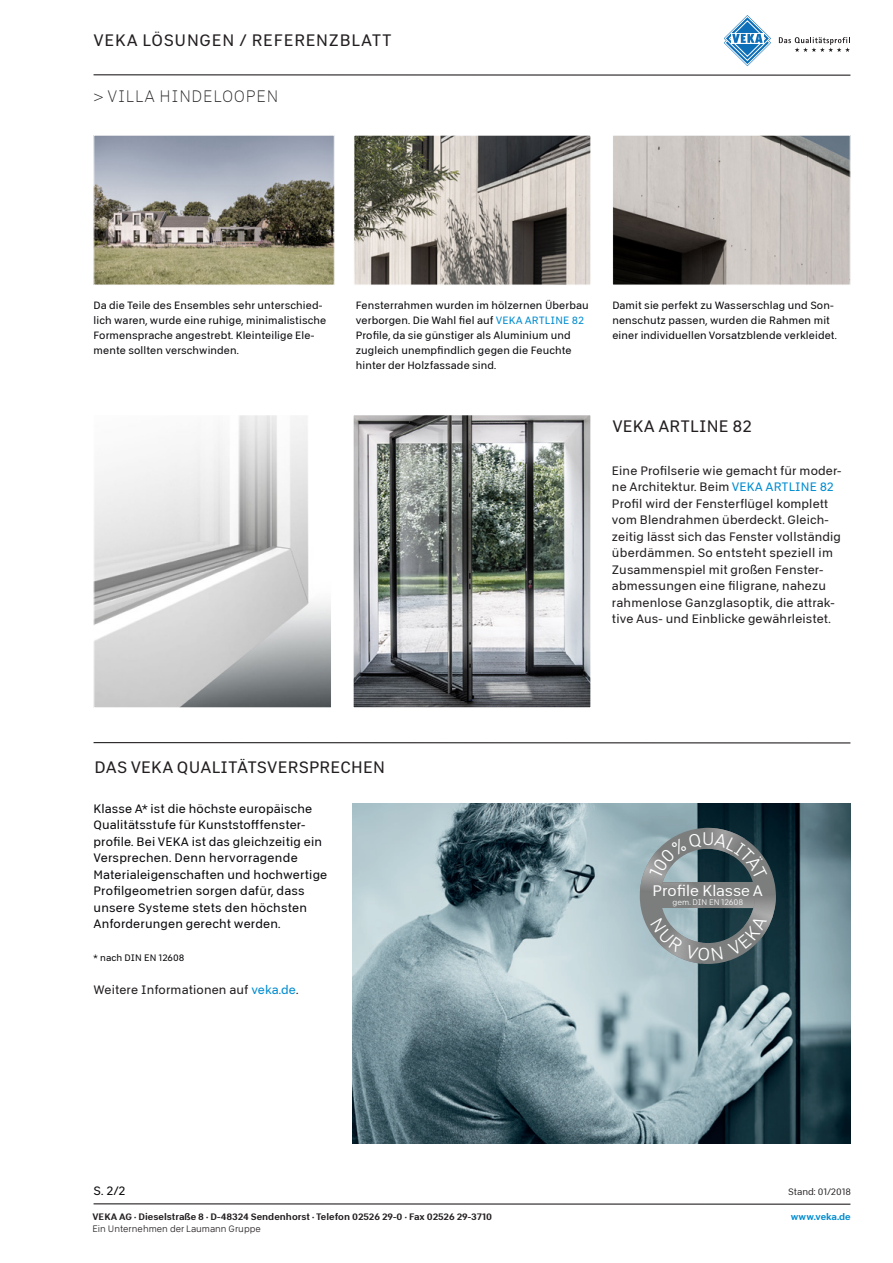
<style>
.page{position:relative;width:893px;height:1263px;background:#fff}
.page>*{position:absolute;margin:0;border:0;box-sizing:border-box;transform-origin:0 0}
.HL_klein_Arbitare{font:16.5px "Abitare Sans 300 wt";letter-spacing:.015em;color:#231f20}
.HL_klein_Arbitare-2{font:16.5px "Abitare Sans 300 wt";letter-spacing:.045em;color:#231f20}
.t1{font:16.5px "Abitare Sans 0 wt";letter-spacing:.045em;color:#231f20}
.t2{font:15.3px "Abitare Sans 250 wt";color:#fff}
.Fließtext_Arbitare{font:12.15px/16.5px "Abitare Sans 300 wt";letter-spacing:.01em;color:#231f20}
.Infotext_Blau_Kasten{font:12.15px/16.5px "Abitare Sans 300 wt";letter-spacing:.01em;color:#0a0a0e}
.BU_Arbitare{font:10.5px/15px "Abitare Sans 300 wt";letter-spacing:.01em;color:#0a0a0e}
.Infotext_Blau_Kasten-2{font:10.5px/15px "Abitare Sans 300 wt";letter-spacing:.01em;color:#0a0a0e}
.SUBLINE_BLAU{font:9.3px/12px "Abitare Sans 600 wt";color:#231f20}
.t3{font:9.3px "Abitare Sans 300 wt";letter-spacing:.01em;color:#0a0a0e}
.SUBLINE_BLAU-2{font:9.3px "Abitare Sans 250 wt";color:#231f20}
.SUBLINE_BLAU-3{font:9.3px "Abitare Sans 600 wt";color:#008cd0}
.t4{font:8.25px "Abitare Sans 150 wt";color:#fff}
.s1{color:#008cd0}
.s2{font-family:"Abitare Sans 150 wt"}
</style>
<div class="page">
<svg style="left:93px;top:415px;width:238px;height:293px"></svg>
<svg style="left:353px;top:415px;width:238px;height:293px;background:#9ca19f"></svg>
<svg style="left:612px;top:135px;width:239px;height:150px;background:#a5a09d"></svg>
<svg style="left:93px;top:135px;width:242px;height:150px;background:#96968d"></svg>
<svg style="left:354px;top:135px;width:237px;height:150px;background:#928e87"></svg>
<hr style="left:94px;top:1203px;width:756px;height:2px;background:#231f20">
<hr style="left:94px;top:74px;width:756px;height:2px;background:#231f20">
<hr style="left:94px;top:742px;width:756px;height:1px;background:#231f20">
<img style="left:353px;top:803px;width:497px;height:340px">
<svg style="left:724px;top:15px;width:47px;height:51px"></svg>
<svg style="left:779px;top:37px;width:71px;height:15px"></svg>
<svg style="left:640px;top:828px;width:136px;height:136px;background:#6d7b7f"></svg>
<p class="HL_klein_Arbitare-2" style="left:94px;top:31px;width:300px">VEKA LÖSUNGEN / REFERENZBLATT</p>
<p class="t1" style="left:94px;top:87px;width:186px">&gt; VILLA HINDELOOPEN</p>
<p class="BU_Arbitare" style="left:356px;top:297px;width:234px">Fensterrahmen wurden im hölzernen Überbau verborgen. Die Wahl fiel auf <span class="s1">VEKA ARTLINE 82<br></span>Profile, da sie günstiger als Aluminium und zugleich unempfindlich gegen die Feuchte hinter der Holzfassade sind.</p>
<p class="Infotext_Blau_Kasten-2" style="left:94px;top:297px;width:234px">Da die Teile des Ensembles sehr unterschied&shy;lich waren, wurde eine ruhige, minimalistische Formensprache angestrebt. Kleinteilige Ele&shy;mente sollten verschwinden.</p>
<p class="BU_Arbitare" style="left:612px;top:297px;width:226px">Damit sie perfekt zu Wasserschlag und Son&shy;nenschutz passen, wurden die Rahmen mit einer individuellen Vorsatzblende verkleidet.</p>
<p class="HL_klein_Arbitare" style="left:612px;top:417px;width:141px">VEKA ARTLINE 82</p>
<p class="HL_klein_Arbitare" style="left:95px;top:758px;width:292px">DAS VEKA QUALITÄTSVERSPRECHEN</p>
<p class="Infotext_Blau_Kasten" style="left:94px;top:800px;width:235px">Klasse A* ist die höchste europäische Qualitätsstufe für Kunststofffenster&shy;profile. Bei VEKA ist das gleichzeitig ein Versprechen. Denn hervorragende Materialeigenschaften und hochwertige Profilgeometrien sorgen dafür, dass unsere Systeme stets den höchsten Anforderungen gerecht werden.</p>
<p class="t3" style="left:94px;top:953px;width:92px">* nach DIN EN 12608</p>
<p class="Fließtext_Arbitare" style="left:94px;top:981px;width:206px">Weitere Informationen auf <span class="s1">veka.de</span>.</p>
<p class="Infotext_Blau_Kasten" style="left:94px;top:1182px;width:34px">S. 2/2</p>
<p class="SUBLINE_BLAU" style="left:92px;top:1210px;width:401px">VEKA AG · Dieselstraße 8 · D-48324 Sendenhorst · Telefon 02526 29-0 · Fax 02526 29-3710<br><span class="s2">Ein Unternehmen der Laumann Gruppe</span></p>
<p class="Fließtext_Arbitare" style="left:612px;top:462px;width:231px">Eine Profilserie wie gemacht für moder&shy;ne Architektur. Beim <span class="s1">VEKA ARTLINE 82<br></span>Profil wird der Fensterflügel komplett vom Blendrahmen überdeckt. Gleich&shy;zeitig lässt sich das Fenster vollständig überdämmen. So entsteht speziell im Zusammenspiel mit großen Fenster&shy;abmessungen eine filigrane, nahezu rahmenlose Ganzglasoptik, die attrak&shy;tive Aus- und Einblicke gewährleistet.</p>
<p class="t2" style="left:653px;top:882px;width:112px">Profile Klasse A</p>
<p class="t4" style="left:672px;top:898px;width:72px">gem. DIN EN 12608</p>
<p class="SUBLINE_BLAU-2" style="left:788px;top:1186px;width:65px">Stand: 01/2018</p>
<p class="SUBLINE_BLAU-3" style="left:791px;top:1211px;width:61px">www.veka.de</p>
</div>
